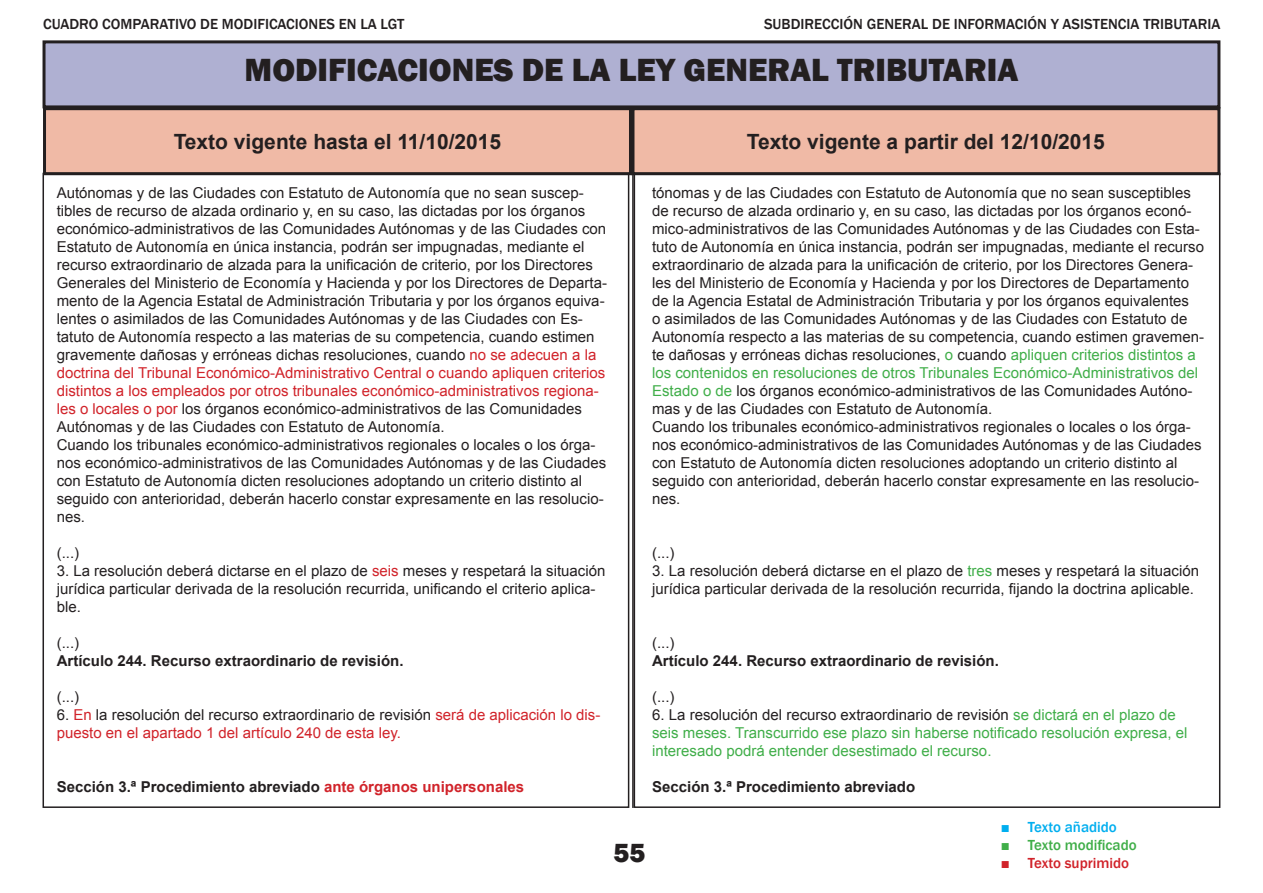
<style>
.page{position:relative;width:1263px;height:893px;background:#fff}
.page>*{position:absolute;margin:0;border:0;box-sizing:border-box;transform-origin:0 0}
.t1{font:800 33px "Franklin Gothic";color:#231f20}
.t2{font:800 27px "Franklin Gothic";color:#231f20}
.t3{font:700 21px "Arial";color:#231f20}
.t4{font:15px/18px "Arial";color:#231f20}
.t5{font:15px/18px "Arial";color:#40ae49}
.t6{font:700 15px "Arial";color:#231f20}
.t7{font:15px/18px "Arial";color:#d1232a}
.t8{font:500 15px "Franklin Gothic";color:#231f20}
.t9{font:500 15px "Franklin Gothic";color:#40ae49}
.t10{font:500 15px "Franklin Gothic";color:#d1232a}
.t11{font:500 15px "Franklin Gothic";color:#00aeef}
.s1{color:#40ae49}
.s2{color:#d1232a}
.s3{color:#231f20}
.s4{font-family:"Times New Roman";font-weight:700}
</style>
<div class="page">
<div style="left:44px;top:42px;width:1175px;height:65px;background:#afb0d2"></div>
<div style="left:43px;top:40px;width:1177px;height:68px;border:3px solid #231f20"></div>
<div style="left:633px;top:109px;width:586px;height:65px;background:#f0baa6"></div>
<div style="left:631px;top:107px;width:589px;height:68px;border:3px solid #231f20"></div>
<div style="left:45px;top:109px;width:585px;height:65px;background:#f0baa6"></div>
<div style="left:43px;top:107px;width:589px;height:68px;border:3px solid #231f20"></div>
<hr style="left:632px;top:173px;width:2px;height:635px;background:#231f20">
<p class="t8" style="left:43px;top:14px;width:363px">CUADRO COMPARATIVO DE MODIFICACIONES EN LA LGT</p>
<p class="t8" style="left:764px;top:14px;width:458px">SUBDIRECCIÓN GENERAL DE INFORMACIÓN Y ASISTENCIA TRIBUTARIA</p>
<h1 class="t1" style="left:245px;top:49px;width:775px">MODIFICACIONES DE LA LEY GENERAL TRIBUTARIA</h1>
<h3 class="t3" style="left:174px;top:128px;width:329px">Texto vigente hasta el 11/10/2015</h3>
<h3 class="t3" style="left:747px;top:128px;width:359px">Texto vigente a partir del 12/10/2015</h3>
<p class="t4" style="left:652px;top:184px;width:553px">tónomas y de las Ciudades con Estatuto de Autonomía que no sean susceptibles de recurso de alzada ordinario y, en su caso, las dictadas por los órganos econó&shy;mico-administrativos de las Comunidades Autónomas y de las Ciudades con Esta&shy;tuto de Autonomía en única instancia, podrán ser impugnadas, mediante el recurso extraordinario de alzada para la unificación de criterio, por los Directores Genera&shy;les del Ministerio de Economía y Hacienda y por los Directores de Departamento de la Agencia Estatal de Administración Tributaria y por los órganos equivalentes<br>o asimilados de las Comunidades Autónomas y de las Ciudades con Estatuto de Autonomía respecto a las materias de su competencia, cuando estimen gravemen&shy;te dañosas y erróneas dichas resoluciones, <span class="s1">o</span> cuando <span class="s1">apliquen criterios distintos a los contenidos en resoluciones de otros Tribunales Económico-Administrativos del Estado o de</span> los órganos económico-administrativos de las Comunidades Autóno&shy;mas y de las Ciudades con Estatuto de Autonomía.<br>Cuando los tribunales económico-administrativos regionales o locales o los órga&shy;nos económico-administrativos de las Comunidades Autónomas y de las Ciudades con Estatuto de Autonomía dicten resoluciones adoptando un criterio distinto al seguido con anterioridad, deberán hacerlo constar expresamente en las resolucio&shy;nes.</p>
<p class="t4" style="left:57px;top:184px;width:552px">Autónomas y de las Ciudades con Estatuto de Autonomía que no sean suscep&shy;tibles de recurso de alzada ordinario y, en su caso, las dictadas por los órganos económico-administrativos de las Comunidades Autónomas y de las Ciudades con Estatuto de Autonomía en única instancia, podrán ser impugnadas, mediante el recurso extraordinario de alzada para la unificación de criterio, por los Directores Generales del Ministerio de Economía y Hacienda y por los Directores de Departa&shy;mento de la Agencia Estatal de Administración Tributaria y por los órganos equiva&shy;lentes o asimilados de las Comunidades Autónomas y de las Ciudades con Es&shy;tatuto de Autonomía respecto a las materias de su competencia, cuando estimen gravemente dañosas y erróneas dichas resoluciones, cuando <span class="s2">no se adecuen a la doctrina del Tribunal Económico-Administrativo Central o cuando apliquen criterios distintos a los empleados por otros tribunales económico-administrativos regiona&shy;les o locales o por</span> los órganos económico-administrativos de las Comunidades Autónomas y de las Ciudades con Estatuto de Autonomía.<br>Cuando los tribunales económico-administrativos regionales o locales o los órga&shy;nos económico-administrativos de las Comunidades Autónomas y de las Ciudades con Estatuto de Autonomía dicten resoluciones adoptando un criterio distinto al seguido con anterioridad, deberán hacerlo constar expresamente en las resolucio&shy;nes.</p>
<p class="t4" style="left:57px;top:544px;width:24px">(...)</p>
<p class="t4" style="left:57px;top:562px;width:550px">3. La resolución deberá dictarse en el plazo de <span class="s2">seis</span> meses y respetará la situación jurídica particular derivada de la resolución recurrida, unificando el criterio aplica&shy;ble.</p>
<p class="t4" style="left:57px;top:634px;width:24px">(...)</p>
<p class="t6" style="left:57px;top:651px;width:348px">Artículo 244. Recurso extraordinario de revisión.</p>
<p class="t4" style="left:57px;top:688px;width:24px">(...)</p>
<p class="t7" style="left:57px;top:706px;width:545px"><span class="s3">6.</span> En <span class="s3">la resolución del recurso extraordinario de revisión</span> será de aplicación lo dis&shy;puesto en el apartado 1 del artículo 240 de esta ley.</p>
<p class="t6" style="left:57px;top:777px;width:469px">Sección 3.ª Procedimiento abreviado <span class="s2">ante órganos unipersonales</span></p>
<p class="t4" style="left:652px;top:544px;width:24px">(...)</p>
<p class="t4" style="left:652px;top:562px;width:548px">3. La resolución deberá dictarse en el plazo de <span class="s1">tres</span> meses y respetará la situación jurídica particular derivada de la resolución recurrida, fijando la doctrina aplicable.</p>
<p class="t4" style="left:652px;top:634px;width:24px">(...)</p>
<p class="t6" style="left:652px;top:651px;width:348px">Artículo 244. Recurso extraordinario de revisión.</p>
<p class="t4" style="left:652px;top:688px;width:24px">(...)</p>
<p class="t5" style="left:652px;top:706px;width:537px"><span class="s3">6. La resolución del recurso extraordinario de revisión</span> se dictará en el plazo de seis meses. Transcurrido ese plazo sin haberse notificado resolución expresa, el interesado podrá entender desestimado el recurso.</p>
<p class="t6" style="left:652px;top:777px;width:265px">Sección 3.ª Procedimiento abreviado</p>
<h2 class="t2" style="left:613px;top:835px;width:33px">55</h2>
<p class="t11" style="left:1001px;top:817px;width:118px"><span class="s4">■</span> Texto añadido</p>
<p class="t9" style="left:1001px;top:835px;width:137px"><span class="s4">■</span> Texto modificado</p>
<p class="t10" style="left:1001px;top:853px;width:130px"><span class="s4">■</span> Texto suprimido</p>
</div>
